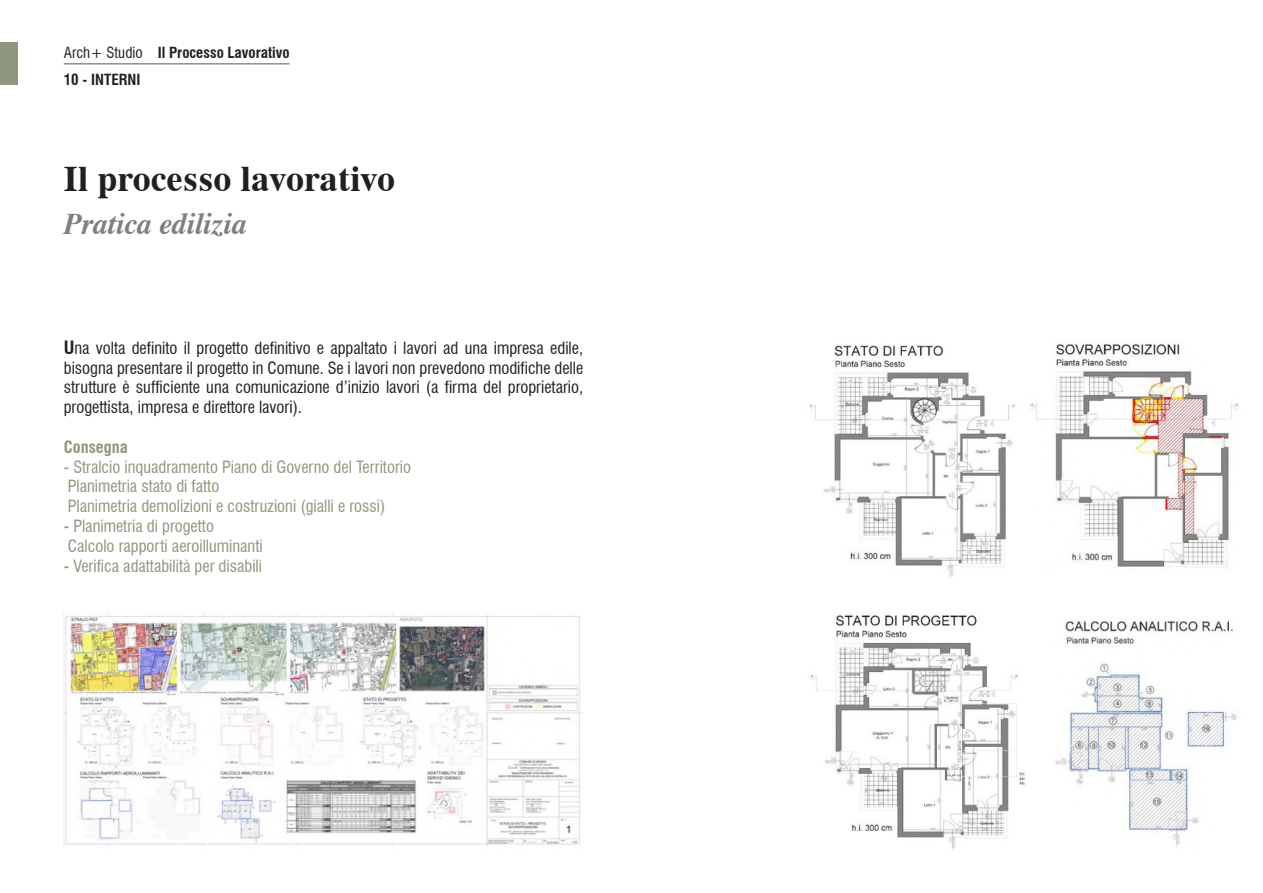
<style>
.page{position:relative;width:1263px;height:893px;background:#fff}
.page>*{position:absolute;margin:0;border:0;box-sizing:border-box;transform-origin:0 0}
.t1{font:700 36px "Dutch 801 BT";color:#231f20}
.t2{font:italic 700 30px "Dutch 801 BT";color:#7f7f7f}
.t3{font:condensed 16.5px/19.8px "Swiss 721 BT";color:#231f20;text-align:justify}
.t4{font:condensed 16.5px "Swiss 721 BT";color:#8d977e}
.t5{font:700 condensed 16.5px "Swiss 721 BT";color:#8d977e}
.t6{font:700 condensed 15px/26.5px "Swiss 721 BT";color:#231f20}
.s1{font-weight:400}
.s2{font-weight:700;font-size:18px}
</style>
<div class="page">
<div style="left:0;top:43px;width:17px;height:42px;background:#8d977e"></div>
<hr style="left:64px;top:63px;width:226px;height:2px;background:#8d977e">
<img style="left:64px;top:614px;width:518px;height:233px">
<img style="left:1030px;top:344px;width:209px;height:224px">
<img style="left:810px;top:615px;width:215px;height:234px">
<img style="left:1055px;top:621px;width:182px;height:225px">
<img style="left:809px;top:345px;width:207px;height:232px">
<p class="t6" style="left:64px;top:40px;width:227px"><span class="s1">Arch+ Studio</span> Il Processo Lavorativo<br>10 - INTERNI</p>
<h1 class="t1" style="left:64px;top:157px;width:333px">Il processo lavorativo</h1>
<p class="t2" style="left:64px;top:205px;width:186px">Pratica edilizia</p>
<p class="t3" style="left:64px;top:338px;width:521px"><span class="s2">U</span>na volta definito il progetto definitivo e appaltato i lavori ad una impresa edile, bisogna presentare il progetto in Comune. Se i lavori non prevedono modifiche delle strutture è sufficiente una comunicazione d’inizio lavori (a firma del proprietario, progettista, impresa e direttore lavori).</p>
<p class="t5" style="left:64px;top:437px;width:66px">Consegna</p>
<p class="t4" style="left:64px;top:457px;width:349px">- Stralcio inquadramento Piano di Governo del Territorio</p>
<p class="t4" style="left:68px;top:477px;width:153px">Planimetria stato di fatto</p>
<p class="t4" style="left:68px;top:496px;width:319px">Planimetria demolizioni e costruzioni (gialli e rossi)</p>
<p class="t4" style="left:64px;top:516px;width:152px">- Planimetria di progetto</p>
<p class="t4" style="left:68px;top:536px;width:196px">Calcolo rapporti aeroilluminanti</p>
<p class="t4" style="left:64px;top:556px;width:200px">- Verifica adattabilità per disabili</p>
</div>
